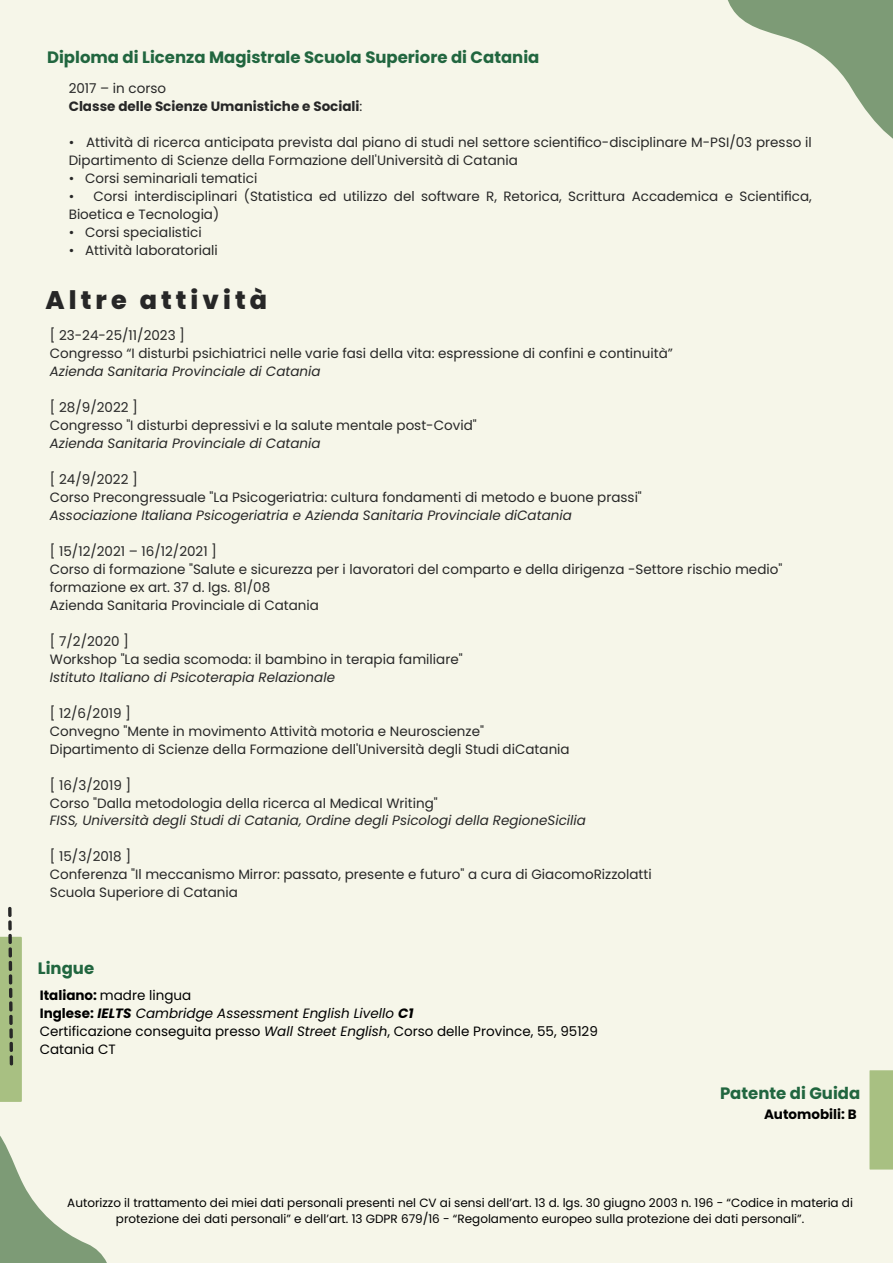
<style>
.page{position:relative;width:893px;height:1264px;background:#fff}
.page>*{position:absolute;margin:0;border:0;box-sizing:border-box;transform-origin:0 0}
.t1{font:800 25.5px "Poppins";letter-spacing:.16em;color:#272727}
.t2{font:700 16.5px "Poppins";color:#21663f}
.t3{font:13.5px/18px "Poppins";color:#272727}
.t4{font:italic 13.5px "Poppins";color:#272727}
.t5{font:13.5px/18px "Poppins";color:#000}
.t6{font:italic 13.5px "Poppins";color:#000}
.t7{font:700 13.5px "Poppins";color:#272727}
.t8{font:700 13.5px "Poppins";color:#000}
.t9{font:12px/16px "Poppins";color:#000;text-align:center}
.s1{font-weight:400}
.s2{font-weight:700}
.s3{font-weight:700;font-style:normal}
.s4{font-style:italic}
</style>
<div class="page">
<div style="left:0;top:0;width:892px;height:1262px;background:#f6f6e9"></div>
<div style="left:869px;top:1070px;width:23px;height:99px;background:#a8c082"></div>
<svg style="left:0;top:1136px;width:107px;height:126px"></svg>
<svg style="left:0;top:906px;width:22px;height:195px;background:#a7ba88"></svg>
<svg style="left:728px;top:0;width:164px;height:138px"></svg>
<p class="t2" style="left:47px;top:46px;width:494px">Diploma di Licenza Magistrale Scuola Superiore di Catania</p>
<p class="t3" style="left:69px;top:79px;width:99px">2017 – in corso</p>
<p class="t7" style="left:69px;top:97px;width:295px">Classe delle Scienze Umanistiche e Sociali<span class="s1">:</span></p>
<p class="t3" style="left:69px;top:133px;width:744px">• Attività di ricerca anticipata prevista dal piano di studi nel settore scientifico-disciplinare M-PSI/03 presso il<br>Dipartimento di Scienze della Formazione dell'Università di Catania</p>
<p class="t3" style="left:69px;top:169px;width:190px">• Corsi seminariali tematici</p>
<p class="t3" style="left:69px;top:187px;width:744px">• Corsi interdisciplinari (Statistica ed utilizzo del software R, Retorica, Scrittura Accademica e Scientifica,<br>Bioetica e Tecnologia)</p>
<p class="t3" style="left:69px;top:223px;width:134px">• Corsi specialistici</p>
<p class="t3" style="left:69px;top:241px;width:151px">• Attività laboratoriali</p>
<p class="t1" style="left:46px;top:282px;width:223px">Altre attività</p>
<p class="t3" style="left:50px;top:326px;width:137px">[ 23-24-25/11/2023 ]</p>
<p class="t3" style="left:50px;top:344px;width:624px">Congresso “I disturbi psichiatrici nelle varie fasi della vita: espressione di confini e continuità”</p>
<p class="t4" style="left:50px;top:361px;width:272px">Azienda Sanitaria Provinciale di Catania</p>
<p class="t3" style="left:50px;top:398px;width:89px">[ 28/9/2022 ]</p>
<p class="t3" style="left:50px;top:416px;width:428px">Congresso "I disturbi depressivi e la salute mentale post-Covid"</p>
<p class="t4" style="left:50px;top:433px;width:272px">Azienda Sanitaria Provinciale di Catania</p>
<p class="t3" style="left:50px;top:470px;width:89px">[ 24/9/2022 ]</p>
<p class="t3" style="left:50px;top:488px;width:593px">Corso Precongressuale "La Psicogeriatria: cultura fondamenti di metodo e buone prassi"</p>
<p class="t4" style="left:50px;top:505px;width:523px">Associazione Italiana Psicogeriatria e Azienda Sanitaria Provinciale diCatania</p>
<p class="t3" style="left:50px;top:542px;width:169px">[ 15/12/2021 – 16/12/2021 ]</p>
<p class="t3" style="left:50px;top:560px;width:734px">Corso di formazione "Salute e sicurezza per i lavoratori del comparto e della dirigenza -Settore rischio medio" formazione ex art. 37 d. lgs. 81/08</p>
<p class="t3" style="left:50px;top:596px;width:271px">Azienda Sanitaria Provinciale di Catania</p>
<p class="t3" style="left:50px;top:632px;width:81px">[ 7/2/2020 ]</p>
<p class="t3" style="left:50px;top:650px;width:414px">Workshop "La sedia scomoda: il bambino in terapia familiare"</p>
<p class="t4" style="left:50px;top:667px;width:287px">Istituto Italiano di Psicoterapia Relazionale</p>
<p class="t3" style="left:50px;top:703px;width:83px">[ 12/6/2019 ]</p>
<p class="t3" style="left:50px;top:721px;width:435px">Convegno "Mente in movimento Attività motoria e Neuroscienze"</p>
<p class="t3" style="left:50px;top:739px;width:521px">Dipartimento di Scienze della Formazione dell'Università degli Studi diCatania</p>
<p class="t3" style="left:50px;top:775px;width:83px">[ 16/3/2019 ]</p>
<p class="t3" style="left:50px;top:793px;width:389px">Corso "Dalla metodologia della ricerca al Medical Writing"</p>
<p class="t4" style="left:50px;top:811px;width:537px">FISS, Università degli Studi di Catania, Ordine degli Psicologi della RegioneSicilia</p>
<p class="t3" style="left:50px;top:847px;width:83px">[ 15/3/2018 ]</p>
<p class="t3" style="left:50px;top:865px;width:603px">Conferenza "Il meccanismo Mirror: passato, presente e futuro" a cura di GiacomoRizzolatti</p>
<p class="t3" style="left:50px;top:883px;width:190px">Scuola Superiore di Catania</p>
<p class="t2" style="left:38px;top:956px;width:58px">Lingue</p>
<p class="t5" style="left:40px;top:986px;width:153px"><span class="s2">Italiano:</span> madre lingua</p>
<p class="t6" style="left:40px;top:1003px;width:375px"><span class="s3">Inglese:</span> <span class="s2">IELTS</span> Cambridge Assessment English Livello <span class="s2">C1</span></p>
<p class="t5" style="left:40px;top:1022px;width:559px">Certificazione conseguita presso <span class="s4">Wall Street English</span>, Corso delle Province, 55, 95129<br>Catania CT</p>
<p class="t2" style="left:720px;top:1081px;width:142px">Patente di Guida</p>
<p class="t8" style="left:764px;top:1105px;width:94px">Automobili: B</p>
<p class="t9" style="left:67px;top:1194px;width:787px">Autorizzo il trattamento dei miei dati personali presenti nel CV ai sensi dell’art. 13 d. lgs. 30 giugno 2003 n. 196 - “Codice in materia di protezione dei dati personali” e dell’art. 13 GDPR 679/16 - “Regolamento europeo sulla protezione dei dati personali”.</p>
</div>
